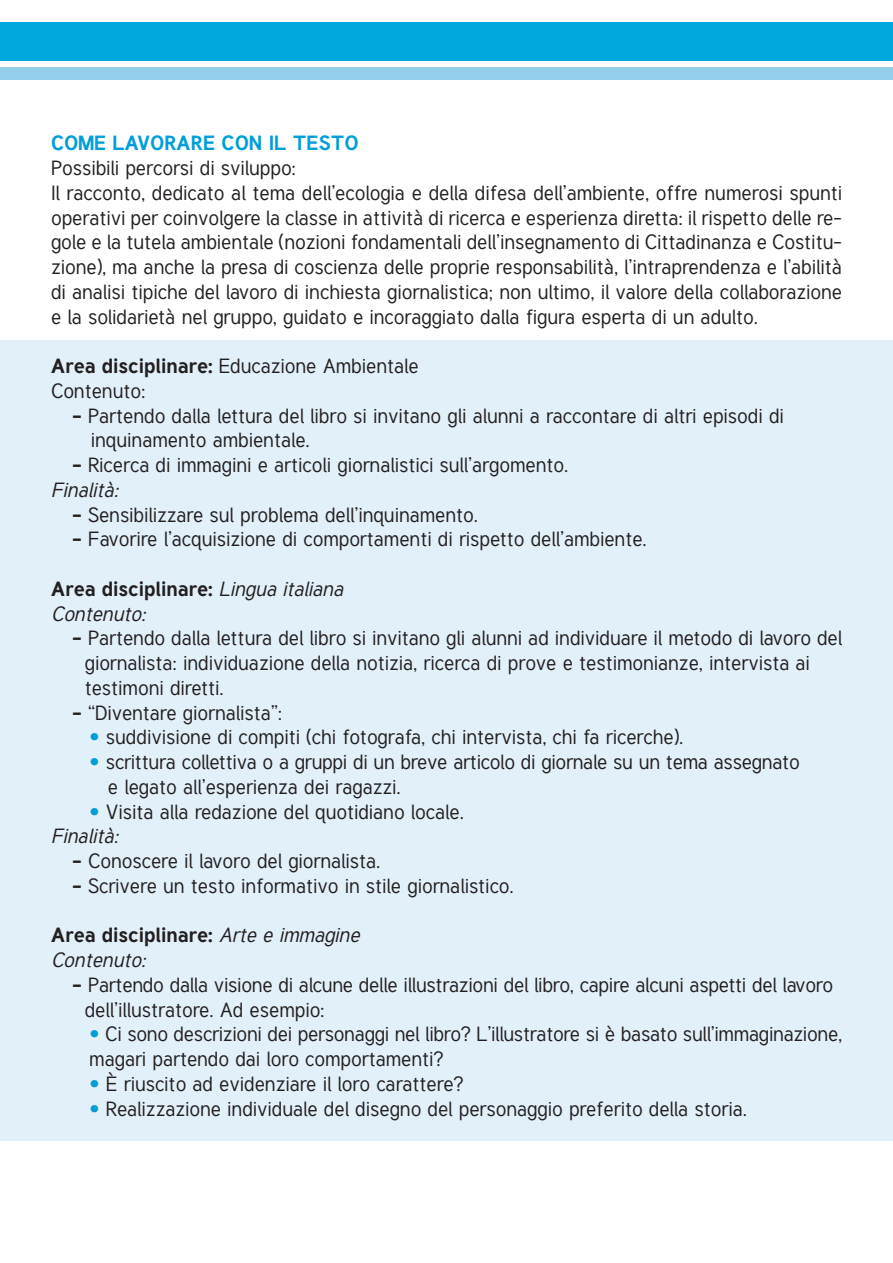
<style>
.page{position:relative;width:893px;height:1263px;background:#fff}
.page>*{position:absolute;margin:0;border:0;box-sizing:border-box;transform-origin:0 0}
.t1{font:20.25px/24.8px "Tuffy";color:#231f20;text-align:justify}
.t2{font:700 20.25px "Tuffy";color:#231f20}
.t3{font:italic 20.25px "Tuffy";color:#231f20}
.t4{font:700 20.25px "Tuffy";color:#009ed9}
.s1{font-weight:700}
.s2{font-weight:400;font-style:italic}
.s3{font-family:"Frutiger";font-size:21px;color:#009ed9}
</style>
<div class="page">
<div style="left:0;top:23px;width:893px;height:38px;background:#00a8dd"></div>
<div style="left:0;top:67px;width:893px;height:12px;background:#94ceec"></div>
<div style="left:0;top:340px;width:893px;height:801px;background:#e2f0f9"></div>
<p class="t4" style="left:51px;top:130px;width:309px">COME LAVORARE CON IL TESTO</p>
<p class="t1" style="left:51px;top:155px;width:246px">Possibili percorsi di sviluppo:</p>
<p class="t1" style="left:51px;top:180px;width:793px">Il racconto, dedicato al tema dell’ecologia e della difesa dell’ambiente, offre numerosi spunti operativi per coinvolgere la classe in attività di ricerca e esperienza diretta: il rispetto delle re&shy;gole e la tutela ambientale (nozioni fondamentali dell’insegnamento di Cittadinanza e Costitu&shy;zione), ma anche la presa di coscienza delle proprie responsabilità, l’intraprendenza e l’abilità di analisi tipiche del lavoro di inchiesta giornalistica; non ultimo, il valore della collaborazione e la solidarietà nel gruppo, guidato e incoraggiato dalla figura esperta di un adulto.</p>
<p class="t1" style="left:51px;top:353px;width:369px"><span class="s1">Area disciplinare:</span> Educazione Ambientale</p>
<p class="t1" style="left:51px;top:378px;width:96px">Contenuto:</p>
<p class="t1" style="left:72px;top:403px;width:713px"><span class="s1">-</span> Partendo dalla lettura del libro si invitano gli alunni a raccontare di altri episodi di</p>
<p class="t1" style="left:91px;top:427px;width:220px">inquinamento ambientale.</p>
<p class="t1" style="left:72px;top:452px;width:497px"><span class="s1">-</span> Ricerca di immagini e articoli giornalistici sull’argomento.</p>
<p class="t3" style="left:51px;top:477px;width:69px">Finalità:</p>
<p class="t1" style="left:72px;top:501px;width:407px"><span class="s1">-</span> Sensibilizzare sul problema dell’inquinamento.</p>
<p class="t1" style="left:72px;top:526px;width:576px"><span class="s1">-</span> Favorire l’acquisizione di comportamenti di rispetto dell’ambiente.</p>
<p class="t2" style="left:51px;top:575px;width:293px">Area disciplinare: <span class="s2">Lingua italiana</span></p>
<p class="t3" style="left:51px;top:601px;width:96px">Contenuto:</p>
<p class="t1" style="left:72px;top:625px;width:771px"><span class="s1">-</span> Partendo dalla lettura del libro si invitano gli alunni ad individuare il metodo di lavoro del</p>
<p class="t1" style="left:85px;top:650px;width:727px">giornalista: individuazione della notizia, ricerca di prove e testimonianze, intervista ai</p>
<p class="t1" style="left:85px;top:675px;width:140px">testimoni diretti.</p>
<p class="t1" style="left:72px;top:699px;width:211px"><span class="s1">-</span> “Diventare giornalista”:</p>
<p class="t1" style="left:89px;top:724px;width:595px"><span class="s3">•</span> suddivisione di compiti (chi fotografa, chi intervista, chi fa ricerche).</p>
<p class="t1" style="left:89px;top:749px;width:712px"><span class="s3">•</span> scrittura collettiva o a gruppi di un breve articolo di giornale su un tema assegnato</p>
<p class="t1" style="left:108px;top:774px;width:294px">e legato all’esperienza dei ragazzi.</p>
<p class="t1" style="left:89px;top:799px;width:376px"><span class="s3">•</span> Visita alla redazione del quotidiano locale.</p>
<p class="t3" style="left:51px;top:824px;width:69px">Finalità:</p>
<p class="t1" style="left:72px;top:848px;width:310px"><span class="s1">-</span> Conoscere il lavoro del giornalista.</p>
<p class="t1" style="left:72px;top:873px;width:443px"><span class="s1">-</span> Scrivere un testo informativo in stile giornalistico.</p>
<p class="t2" style="left:51px;top:922px;width:310px">Area disciplinare: <span class="s2">Arte e immagine</span></p>
<p class="t3" style="left:51px;top:947px;width:96px">Contenuto:</p>
<p class="t1" style="left:72px;top:972px;width:762px"><span class="s1">-</span> Partendo dalla visione di alcune delle illustrazioni del libro, capire alcuni aspetti del lavoro</p>
<p class="t1" style="left:85px;top:997px;width:241px">dell’illustratore. Ad esempio:</p>
<p class="t1" style="left:89px;top:1021px;width:754px"><span class="s3">•</span> Ci sono descrizioni dei personaggi nel libro? L’illustratore si è basato sull’immaginazione, magari partendo dai loro comportamenti?</p>
<p class="t1" style="left:89px;top:1071px;width:376px"><span class="s3">•</span> È riuscito ad evidenziare il loro carattere?</p>
<p class="t1" style="left:89px;top:1096px;width:659px"><span class="s3">•</span> Realizzazione individuale del disegno del personaggio preferito della storia.</p>
</div>
